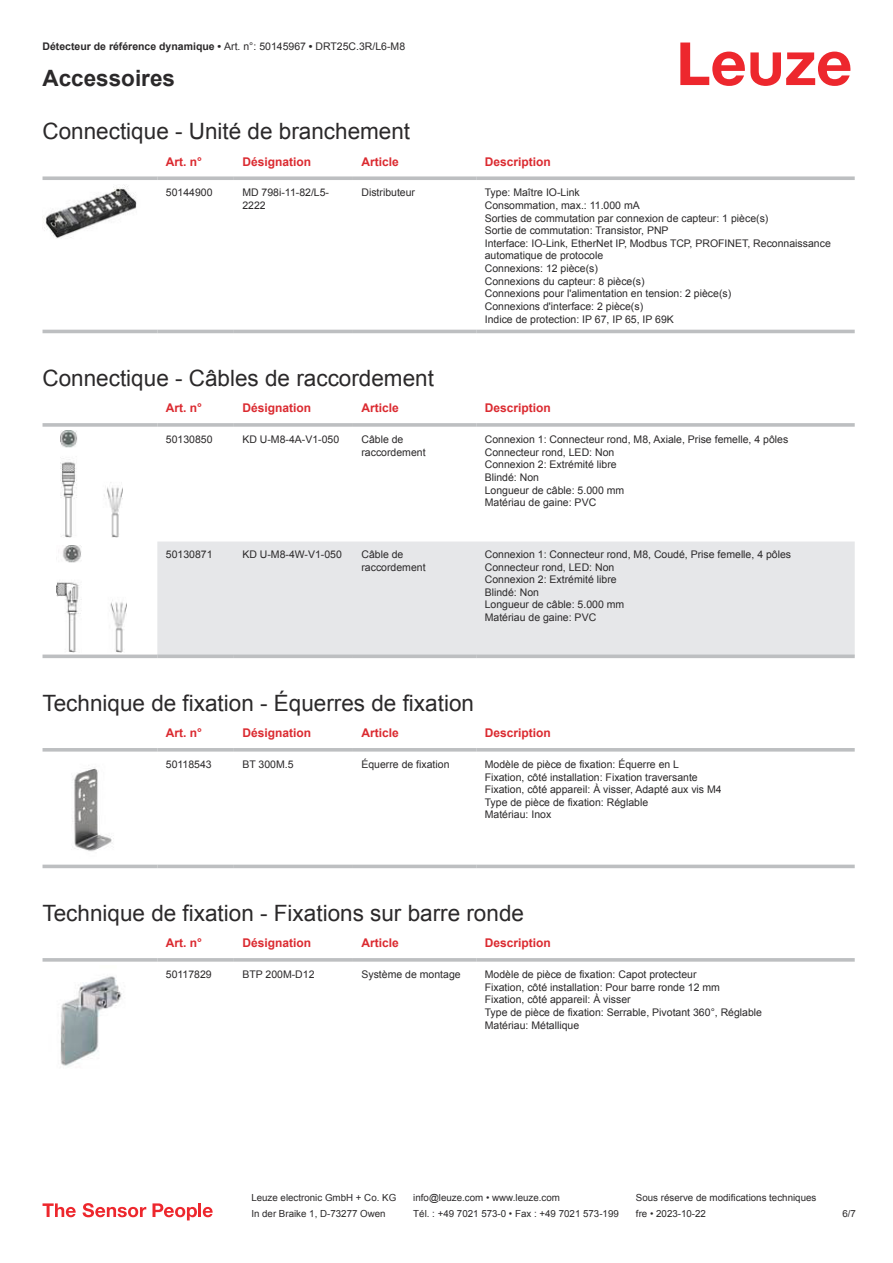
<style>
.page{position:relative;width:893px;height:1263px;background:#fff}
.page>*{position:absolute;margin:0;border:0;box-sizing:border-box;transform-origin:0 0}
.t1{font:22.5px "Arial";color:#2b292a}
.t2{font:700 22.5px "Arial";color:#2b292a}
.t3{font:700 12px "Arial";color:#db2a30}
.t4{font:10.5px/12.6px "Arial";color:#2b292a}
.t5{font:700 10.5px "Arial";color:#2b292a}
.t6{font:9.75px "Arial";color:#2b292a}
.s1{font-weight:400}
</style>
<div class="page">
<svg style="left:680px;top:43px;width:170px;height:43px"></svg>
<div style="left:43px;top:329px;width:812px;height:5px;background:#eeefef"></div>
<svg style="left:43px;top:176px;width:114px;height:4px"></svg>
<svg style="left:157px;top:176px;width:77px;height:4px"></svg>
<svg style="left:234px;top:176px;width:119px;height:4px"></svg>
<svg style="left:353px;top:176px;width:123px;height:4px"></svg>
<svg style="left:476px;top:176px;width:379px;height:4px;background:#c4c6c8"></svg>
<hr style="left:43px;top:330px;width:114px;height:3px;background:#bdbfc1">
<hr style="left:157px;top:330px;width:77px;height:3px;background:#bdbfc1">
<hr style="left:234px;top:330px;width:119px;height:3px;background:#bdbfc1">
<hr style="left:353px;top:330px;width:123px;height:3px;background:#bdbfc1">
<hr style="left:476px;top:330px;width:379px;height:3px;background:#bdbfc1">
<img style="left:43px;top:185px;width:94px;height:54px">
<div style="left:157px;top:541px;width:698px;height:113px;background:#e6e7e9"></div>
<svg style="left:43px;top:423px;width:114px;height:4px"></svg>
<hr style="left:157px;top:423px;width:77px;height:4px;background:#c5c7c9">
<svg style="left:234px;top:423px;width:119px;height:4px"></svg>
<svg style="left:353px;top:423px;width:123px;height:4px"></svg>
<hr style="left:476px;top:423px;width:379px;height:4px;background:#c5c7c9">
<svg style="left:43px;top:654px;width:114px;height:4px"></svg>
<svg style="left:157px;top:654px;width:77px;height:4px"></svg>
<svg style="left:234px;top:654px;width:119px;height:4px"></svg>
<svg style="left:353px;top:654px;width:123px;height:4px"></svg>
<svg style="left:476px;top:654px;width:379px;height:4px;background:#c2c4c6"></svg>
<img style="left:60px;top:431px;width:63px;height:106px">
<img style="left:56px;top:546px;width:70px;height:106px">
<svg style="left:43px;top:864px;width:812px;height:5px;fill:#efeff0"></svg>
<svg style="left:43px;top:748px;width:114px;height:4px"></svg>
<svg style="left:157px;top:748px;width:77px;height:4px"></svg>
<svg style="left:234px;top:748px;width:119px;height:4px"></svg>
<svg style="left:353px;top:748px;width:123px;height:4px"></svg>
<svg style="left:476px;top:748px;width:379px;height:4px;background:#c3c5c7"></svg>
<hr style="left:43px;top:865px;width:114px;height:3px;background:#bdbfc1">
<hr style="left:157px;top:865px;width:77px;height:3px;background:#bdbfc1">
<hr style="left:234px;top:865px;width:119px;height:3px;background:#bdbfc1">
<hr style="left:353px;top:865px;width:123px;height:3px;background:#bdbfc1">
<hr style="left:476px;top:865px;width:379px;height:3px;background:#bdbfc1">
<img style="left:72px;top:767px;width:40px;height:85px">
<svg style="left:43px;top:958px;width:114px;height:4px"></svg>
<svg style="left:157px;top:958px;width:77px;height:4px"></svg>
<svg style="left:234px;top:958px;width:119px;height:4px"></svg>
<svg style="left:353px;top:958px;width:123px;height:4px"></svg>
<svg style="left:476px;top:958px;width:379px;height:4px;background:#c3c5c7"></svg>
<img style="left:60px;top:976px;width:62px;height:90px">
<svg style="left:43px;top:1203px;width:33px;height:14px"></svg>
<svg style="left:83px;top:1203px;width:63px;height:14px"></svg>
<svg style="left:153px;top:1203px;width:44px;height:17px"></svg>
<hr style="left:198px;top:1203px;width:3px;height:14px;background:#ed272d">
<svg style="left:203px;top:1207px;width:10px;height:10px"></svg>
<p class="t5" style="left:43px;top:43px;width:364px">Détecteur de référence dynamique • <span class="s1">Art. n°: 50145967</span> • <span class="s1">DRT25C.3R/L6-M8</span></p>
<h1 class="t2" style="left:43px;top:70px;width:134px">Accessoires</h1>
<h1 class="t1" style="left:43px;top:123px;width:369px">Connectique - Unité de branchement</h1>
<p class="t3" style="left:166px;top:157px;width:38px">Art. n°</p>
<p class="t3" style="left:242px;top:157px;width:70px">Désignation</p>
<p class="t3" style="left:361px;top:157px;width:39px">Article</p>
<p class="t3" style="left:485px;top:157px;width:68px">Description</p>
<p class="t4" style="left:166px;top:187px;width:48px">50144900</p>
<p class="t4" style="left:242px;top:187px;width:88px">MD 798i-11-82/L5-<br>2222</p>
<p class="t4" style="left:361px;top:187px;width:55px">Distributeur</p>
<p class="t4" style="left:485px;top:187px;width:348px">Type: Maître IO-Link<br>Consommation, max.: 11.000 mA<br>Sorties de commutation par connexion de capteur: 1 pièce(s)<br>Sortie de commutation: Transistor, PNP<br>Interface: IO-Link, EtherNet IP, Modbus TCP, PROFINET, Reconnaissance automatique de protocole<br>Connexions: 12 pièce(s)<br>Connexions du capteur: 8 pièce(s)<br>Connexions pour l'alimentation en tension: 2 pièce(s)<br>Connexions d'interface: 2 pièce(s)<br>Indice de protection: IP 67, IP 65, IP 69K</p>
<h1 class="t1" style="left:43px;top:370px;width:393px">Connectique - Câbles de raccordement</h1>
<p class="t3" style="left:166px;top:403px;width:38px">Art. n°</p>
<p class="t3" style="left:242px;top:403px;width:70px">Désignation</p>
<p class="t3" style="left:361px;top:403px;width:39px">Article</p>
<p class="t3" style="left:485px;top:403px;width:68px">Description</p>
<p class="t4" style="left:166px;top:434px;width:48px">50130850</p>
<p class="t4" style="left:242px;top:434px;width:98px">KD U-M8-4A-V1-050</p>
<p class="t4" style="left:361px;top:434px;width:66px">Câble de raccordement</p>
<p class="t4" style="left:485px;top:434px;width:305px">Connexion 1: Connecteur rond, M8, Axiale, Prise femelle, 4 pôles<br>Connecteur rond, LED: Non<br>Connexion 2: Extrémité libre<br>Blindé: Non<br>Longueur de câble: 5.000 mm<br>Matériau de gaine: PVC</p>
<p class="t4" style="left:166px;top:549px;width:48px">50130871</p>
<p class="t4" style="left:242px;top:549px;width:101px">KD U-M8-4W-V1-050</p>
<p class="t4" style="left:361px;top:549px;width:66px">Câble de raccordement</p>
<p class="t4" style="left:485px;top:549px;width:308px">Connexion 1: Connecteur rond, M8, Coudé, Prise femelle, 4 pôles<br>Connecteur rond, LED: Non<br>Connexion 2: Extrémité libre<br>Blindé: Non<br>Longueur de câble: 5.000 mm<br>Matériau de gaine: PVC</p>
<h1 class="t1" style="left:43px;top:694px;width:433px">Technique de fixation - Équerres de fixation</h1>
<p class="t3" style="left:166px;top:728px;width:38px">Art. n°</p>
<p class="t3" style="left:242px;top:728px;width:70px">Désignation</p>
<p class="t3" style="left:361px;top:728px;width:39px">Article</p>
<p class="t3" style="left:485px;top:728px;width:68px">Description</p>
<p class="t4" style="left:166px;top:759px;width:47px">50118543</p>
<p class="t4" style="left:242px;top:759px;width:53px">BT 300M.5</p>
<p class="t4" style="left:361px;top:759px;width:90px">Équerre de fixation</p>
<p class="t4" style="left:485px;top:759px;width:238px">Modèle de pièce de fixation: Équerre en L<br>Fixation, côté installation: Fixation traversante Fixation, côté appareil: À visser, Adapté aux vis M4<br>Type de pièce de fixation: Réglable<br>Matériau: Inox</p>
<h1 class="t1" style="left:43px;top:905px;width:483px">Technique de fixation - Fixations sur barre ronde</h1>
<p class="t3" style="left:166px;top:938px;width:38px">Art. n°</p>
<p class="t3" style="left:242px;top:938px;width:70px">Désignation</p>
<p class="t3" style="left:361px;top:938px;width:39px">Article</p>
<p class="t3" style="left:485px;top:938px;width:68px">Description</p>
<p class="t4" style="left:166px;top:969px;width:47px">50117829</p>
<p class="t4" style="left:242px;top:969px;width:74px">BTP 200M-D12</p>
<p class="t4" style="left:361px;top:969px;width:101px">Système de montage</p>
<p class="t4" style="left:485px;top:969px;width:279px">Modèle de pièce de fixation: Capot protecteur<br>Fixation, côté installation: Pour barre ronde 12 mm Fixation, côté appareil: À visser<br>Type de pièce de fixation: Serrable, Pivotant 360°, Réglable Matériau: Métallique</p>
<p class="t6" style="left:251px;top:1194px;width:146px">Leuze electronic GmbH + Co. KG</p>
<p class="t6" style="left:413px;top:1194px;width:148px">info@leuze.com • www.leuze.com</p>
<p class="t6" style="left:636px;top:1194px;width:182px">Sous réserve de modifications techniques</p>
<p class="t6" style="left:251px;top:1210px;width:136px">In der Braike 1, D-73277 Owen</p>
<p class="t6" style="left:413px;top:1210px;width:207px">Tél. : +49 7021 573-0 • Fax : +49 7021 573-199</p>
<p class="t6" style="left:636px;top:1210px;width:72px">fre • 2023-10-22</p>
<p class="t6" style="left:842px;top:1210px;width:15px">6 /7</p>
</div>
